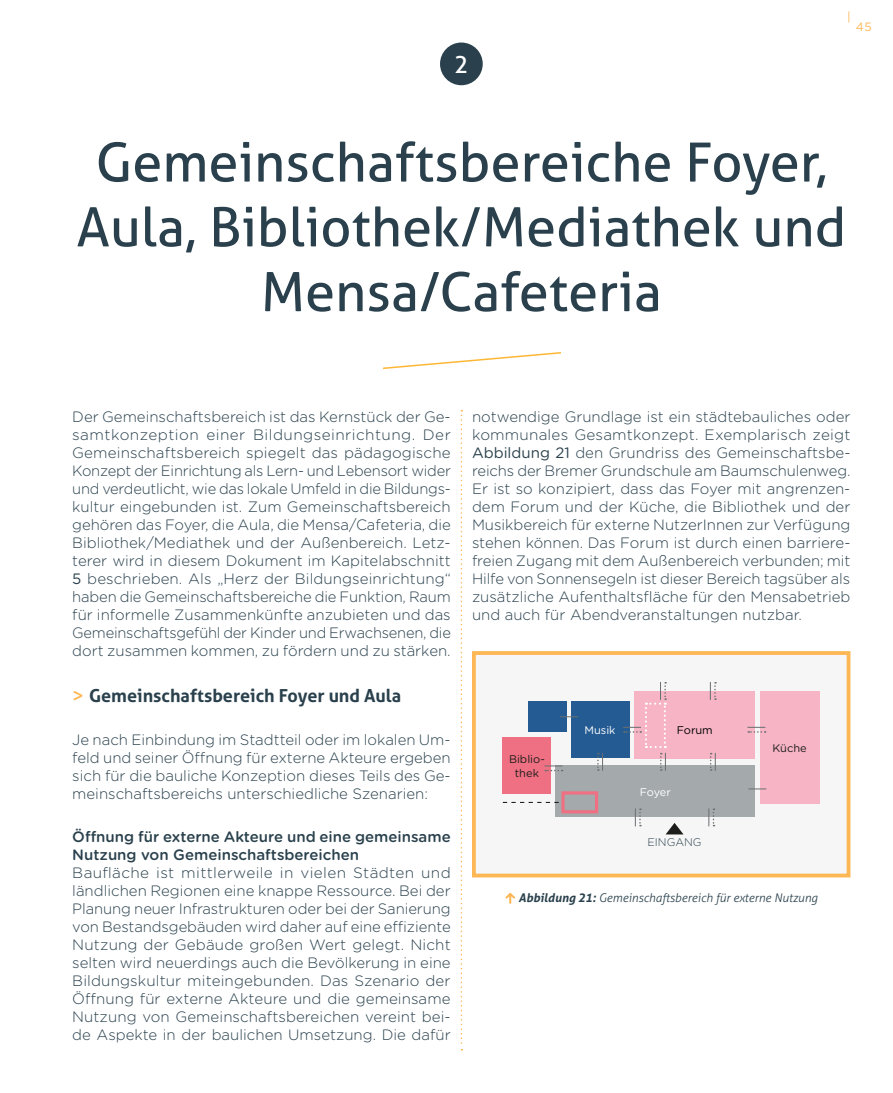
<style>
.page{position:relative;width:893px;height:1093px;background:#fff}
.page>*{position:absolute;margin:0;border:0;box-sizing:border-box;transform-origin:0 0}
.t1{font:54px/64.8px "Aller";color:#2a414d;text-align:center}
.t2{font:24px "Aller";color:#fff}
.t3{font:700 18px "Aller";color:#2a414d}
.t4{font:300 15px/18px "Gotham Rounded";color:#2a414d;text-align:justify}
.t5{font:500 15px/18px "Gotham Rounded";color:#2a414d}
.t6{font:italic 300 12px "Aller";color:#2a414d}
.t7{font:12px "Gotham Rounded";color:#fdb755}
.t8{font:11.1px/13.4px "Gotham Rounded";color:#1d1d1b;text-align:center}
.t9{font:11.1px "Gotham Rounded";letter-spacing:-.005em;color:#fff}
.t10{font:300 11.1px "Gotham Rounded";color:#2a414d}
.t11{font:11.1px "Gotham Rounded";color:#000}
.s1{font-weight:400}
.s2{font-family:"Gotham Rounded";font-weight:500;color:#fdb755}
.s3{font-family:"Calibri";font-weight:400;font-style:normal;color:#fdb755}
.s4{font-weight:700}
</style>
<div class="page">
<svg style="left:461px;top:410px;width:1px;height:640px"></svg>
<div style="left:440px;top:43px;width:43px;height:42px;background:#2a414d;border-radius:50%"></div>
<svg style="left:383px;top:352px;width:178px;height:17px"></svg>
<svg style="left:505px;top:893px;width:10px;height:11px"></svg>
<div style="left:472px;top:651px;width:378px;height:226px;background:#f6f6f6;border:4px solid #fdb755"></div>
<div style="left:529px;top:701px;width:38px;height:31px;background:#245b93"></div>
<div style="left:571px;top:701px;width:58px;height:57px;background:#245b93"></div>
<div style="left:760px;top:691px;width:60px;height:112px;background:#f6b4c5"></div>
<div style="left:635px;top:691px;width:120px;height:67px;background:#f6b4c5"></div>
<div style="left:556px;top:765px;width:199px;height:52px;background:#a4a9ac"></div>
<div style="left:503px;top:737px;width:48px;height:57px;background:#ee7082"></div>
<div style="left:561px;top:791px;width:37px;height:22px;border:3px solid #ee7082"></div>
<svg style="left:544px;top:765px;width:19px;height:6px"></svg>
<svg style="left:560px;top:716px;width:18px;height:1px"></svg>
<svg style="left:597px;top:753px;width:6px;height:18px"></svg>
<svg style="left:635px;top:808px;width:6px;height:18px"></svg>
<svg style="left:708px;top:808px;width:6px;height:18px"></svg>
<svg style="left:710px;top:753px;width:6px;height:18px"></svg>
<svg style="left:623px;top:682px;width:43px;height:89px"></svg>
<svg style="left:710px;top:682px;width:6px;height:18px"></svg>
<svg style="left:747px;top:727px;width:19px;height:6px"></svg>
<svg style="left:748px;top:788px;width:18px;height:1px"></svg>
<svg style="left:666px;top:823px;width:17px;height:11px"></svg>
<svg style="left:503px;top:802px;width:56px;height:1px"></svg>
<h2 class="t2" style="left:454px;top:50px;width:16px">2</h2>
<p class="t7" style="left:847px;top:8px;width:5px">|</p>
<p class="t7" style="left:856px;top:19px;width:17px">45</p>
<h1 class="t1" style="left:77px;top:130px;width:771px">Gemeinschaftsbereiche Foyer,<br>Aula, Bibliothek/Mediathek und<br>Mensa/Cafeteria</h1>
<p class="t4" style="left:72px;top:407px;width:380px">Der Gemeinschaftsbereich ist das Kernstück der Ge&shy;samtkonzeption einer Bildungseinrichtung. Der Gemeinschaftsbereich spiegelt das pädagogische Konzept der Einrichtung als Lern- und Lebensort wider und verdeutlicht, wie das lokale Umfeld in die Bildungs&shy;kultur eingebunden ist. Zum Gemeinschaftsbereich gehören das Foyer, die Aula, die Mensa/Cafeteria, die Bibliothek/Mediathek und der Außenbereich. Letz&shy;terer wird in diesem Dokument im Kapitelabschnitt <span class="s1">5</span> beschrieben. Als „Herz der Bildungseinrichtung“ haben die Gemeinschaftsbereiche die Funktion, Raum für informelle Zusammenkünfte anzubieten und das Gemeinschaftsgefühl der Kinder und Erwachsenen, die dort zusammen kommen, zu fördern und zu stärken.</p>
<p class="t3" style="left:72px;top:684px;width:330px"><span class="s2">&gt;</span> Gemeinschaftsbereich Foyer und Aula</p>
<p class="t4" style="left:72px;top:729px;width:380px">Je nach Einbindung im Stadtteil oder im lokalen Um&shy;feld und seiner Öffnung für externe Akteure ergeben sich für die bauliche Konzeption dieses Teils des Ge&shy;meinschaftsbereichs unterschiedliche Szenarien:</p>
<p class="t5" style="left:72px;top:827px;width:380px">Öffnung für externe Akteure und eine gemeinsame<br>Nutzung von Gemeinschaftsbereichen</p>
<p class="t4" style="left:72px;top:862px;width:380px">Baufläche ist mittlerweile in vielen Städten und ländlichen Regionen eine knappe Ressource. Bei der Planung neuer Infrastrukturen oder bei der Sanierung von Bestandsgebäuden wird daher auf eine effiziente Nutzung der Gebäude großen Wert gelegt. Nicht selten wird neuerdings auch die Bevölkerung in eine Bildungskultur miteingebunden. Das Szenario der Öffnung für externe Akteure und die gemeinsame Nutzung von Gemeinschaftsbereichen vereint bei&shy;de Aspekte in der baulichen Umsetzung. Die dafür</p>
<p class="t4" style="left:472px;top:407px;width:380px">notwendige Grundlage ist ein städtebauliches oder kommunales Gesamtkonzept. Exemplarisch zeigt <span class="s1">Abbildung 21</span> den Grundriss des Gemeinschaftsbe&shy;reichs der Bremer Grundschule am Baumschulenweg.<br>Er ist so konzipiert, dass das Foyer mit angrenzen&shy;dem Forum und der Küche, die Bibliothek und der Musikbereich für externe NutzerInnen zur Verfügung stehen können. Das Forum ist durch einen barriere&shy;freien Zugang mit dem Außenbereich verbunden; mit Hilfe von Sonnensegeln ist dieser Bereich tagsüber als zusätzliche Aufenthaltsfläche für den Mensabetrieb und auch für Abendveranstaltungen nutzbar.</p>
<p class="t8" style="left:509px;top:752px;width:37px">Biblio&shy;thek</p>
<p class="t9" style="left:585px;top:723px;width:32px">Musik</p>
<p class="t11" style="left:677px;top:723px;width:38px">Forum</p>
<p class="t9" style="left:640px;top:784px;width:32px">Foyer</p>
<p class="t10" style="left:647px;top:835px;width:56px">EINGANG</p>
<p class="t8" style="left:772px;top:740px;width:36px">Küche</p>
<p class="t6" style="left:505px;top:890px;width:314px"><span class="s3">↑</span> <span class="s4">Abbildung 21:</span> Gemeinschaftsbereich für externe Nutzung</p>
</div>
